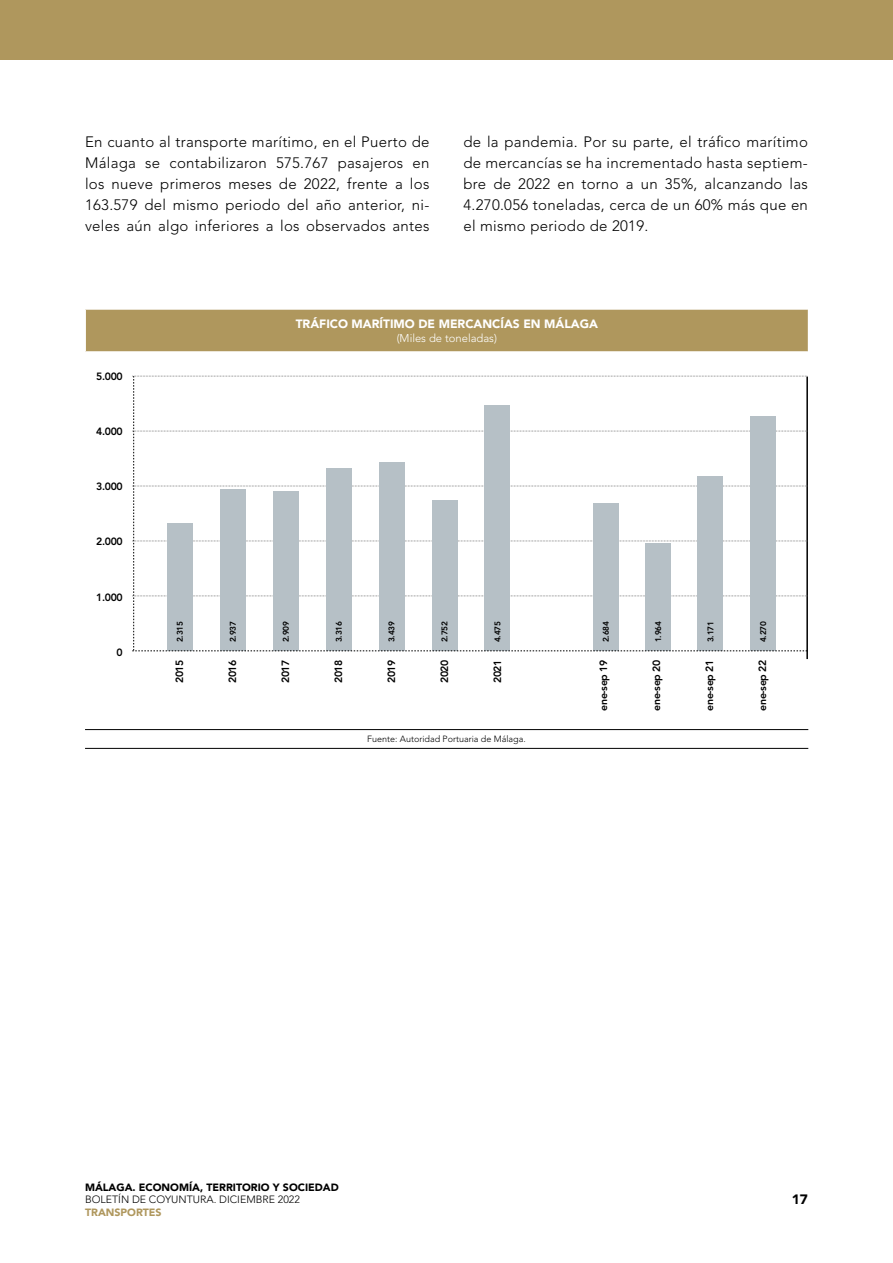
<style>
.page{position:relative;width:893px;height:1263px;background:#fff}
.page>*{position:absolute;margin:0;border:0;box-sizing:border-box;transform-origin:0 0}
.t1{font:300 15px/21px "Avenir LT Std";letter-spacing:.02em;color:#000;text-align:justify}
.t2{font:900 13.5px "Avenir LT Std";color:#000}
.t3{font:900 12px "Avenir LT Std";color:#fff}
.t4{font:300 11.25px "Avenir LT Std";color:#fff}
.t5{font:800 10.5px "Avenir LT Std";letter-spacing:-.03em;color:#000}
.t6{font:900 10.5px "Avenir LT Std";color:#000}
.t7{font:300 10.5px "Avenir LT Std";color:#000}
.t8{font:900 10.5px "Avenir LT Std";color:#af975d}
.t9{font:300 9px "Avenir LT Std";color:#000}
.t10{font:800 8.25px "Avenir LT Std";letter-spacing:-.03em;color:#000}
</style>
<div class="page">
<div style="left:0;top:0;width:893px;height:59px;background:#af975d"></div>
<div style="left:85px;top:309px;width:723px;height:43px;background:#af975d"></div>
<hr style="left:85px;top:309px;width:724px;height:1px;background:#fff">
<hr style="left:85px;top:310px;width:1px;height:41px;background:#fff">
<hr style="left:85px;top:351px;width:724px;height:1px;background:#fff">
<hr style="left:85px;top:729px;width:723px;height:1px;background:#000">
<hr style="left:85px;top:748px;width:723px;height:1px;background:#000">
<hr style="left:806px;top:377px;width:2px;height:282px;background:#000">
<svg style="left:132px;top:376px;width:675px;height:275px"></svg>
<p class="t1" style="left:85px;top:132px;width:346px">En cuanto al transporte marítimo, en el Puerto de Málaga se contabilizaron 575.767 pasajeros en los nueve primeros meses de 2022, frente a los 163.579 del mismo periodo del año anterior, ni&shy;veles aún algo inferiores a los observados antes</p>
<p class="t1" style="left:463px;top:132px;width:346px">de la pandemia. Por su parte, el tráfico marítimo de mercancías se ha incrementado hasta septiem&shy;bre de 2022 en torno a un 35%, alcanzando las 4.270.056 toneladas, cerca de un 60% más que en el mismo periodo de 2019.</p>
<p class="t5" style="left:96px;top:370px;width:28px">5.000</p>
<p class="t5" style="left:96px;top:425px;width:28px">4.000</p>
<p class="t5" style="left:96px;top:480px;width:28px">3.000</p>
<p class="t5" style="left:96px;top:535px;width:28px">2.000</p>
<p class="t5" style="left:96px;top:591px;width:28px">1.000</p>
<p class="t5" style="left:117px;top:646px;width:8px">0</p>
<p class="t3" style="left:296px;top:317px;width:304px">TRÁFICO MARÍTIMO DE MERCANCÍAS EN MÁLAGA</p>
<p class="t4" style="left:397px;top:331px;width:102px">(Miles de toneladas)</p>
<p class="t10" style="left:175px;top:642px;width:22px;rotate:-90deg">2.315</p>
<p class="t10" style="left:228px;top:642px;width:22px;rotate:-90deg">2.937</p>
<p class="t10" style="left:281px;top:642px;width:22px;rotate:-90deg">2.909</p>
<p class="t10" style="left:334px;top:642px;width:22px;rotate:-90deg">3.316</p>
<p class="t10" style="left:387px;top:642px;width:22px;rotate:-90deg">3.439</p>
<p class="t10" style="left:440px;top:642px;width:22px;rotate:-90deg">2.752</p>
<p class="t10" style="left:493px;top:642px;width:22px;rotate:-90deg">4.475</p>
<p class="t10" style="left:601px;top:642px;width:22px;rotate:-90deg">2.684</p>
<p class="t10" style="left:653px;top:642px;width:22px;rotate:-90deg">1.964</p>
<p class="t10" style="left:706px;top:642px;width:22px;rotate:-90deg">3.171</p>
<p class="t10" style="left:758px;top:642px;width:22px;rotate:-90deg">4.270</p>
<p class="t5" style="left:173px;top:683px;width:25px;rotate:-90deg">2015</p>
<p class="t5" style="left:226px;top:683px;width:25px;rotate:-90deg">2016</p>
<p class="t5" style="left:279px;top:683px;width:25px;rotate:-90deg">2017</p>
<p class="t5" style="left:332px;top:683px;width:25px;rotate:-90deg">2018</p>
<p class="t5" style="left:385px;top:683px;width:25px;rotate:-90deg">2019</p>
<p class="t5" style="left:438px;top:683px;width:25px;rotate:-90deg">2020</p>
<p class="t5" style="left:491px;top:683px;width:25px;rotate:-90deg">2021</p>
<p class="t5" style="left:597px;top:711px;width:53px;rotate:-90deg">ene-sep 19</p>
<p class="t5" style="left:650px;top:711px;width:53px;rotate:-90deg">ene-sep 20</p>
<p class="t5" style="left:703px;top:711px;width:53px;rotate:-90deg">ene-sep 21</p>
<p class="t5" style="left:756px;top:711px;width:53px;rotate:-90deg">ene-sep 22</p>
<p class="t9" style="left:367px;top:734px;width:160px">Fuente: Autoridad Portuaria de Málaga.</p>
<p class="t6" style="left:85px;top:1180px;width:255px">MÁLAGA. ECONOMÍA, TERRITORIO Y SOCIEDAD</p>
<p class="t7" style="left:85px;top:1193px;width:216px">BOLETÍN DE COYUNTURA. DICIEMBRE 2022</p>
<p class="t8" style="left:85px;top:1206px;width:78px">TRANSPORTES</p>
<p class="t2" style="left:792px;top:1191px;width:18px">17</p>
</div>
